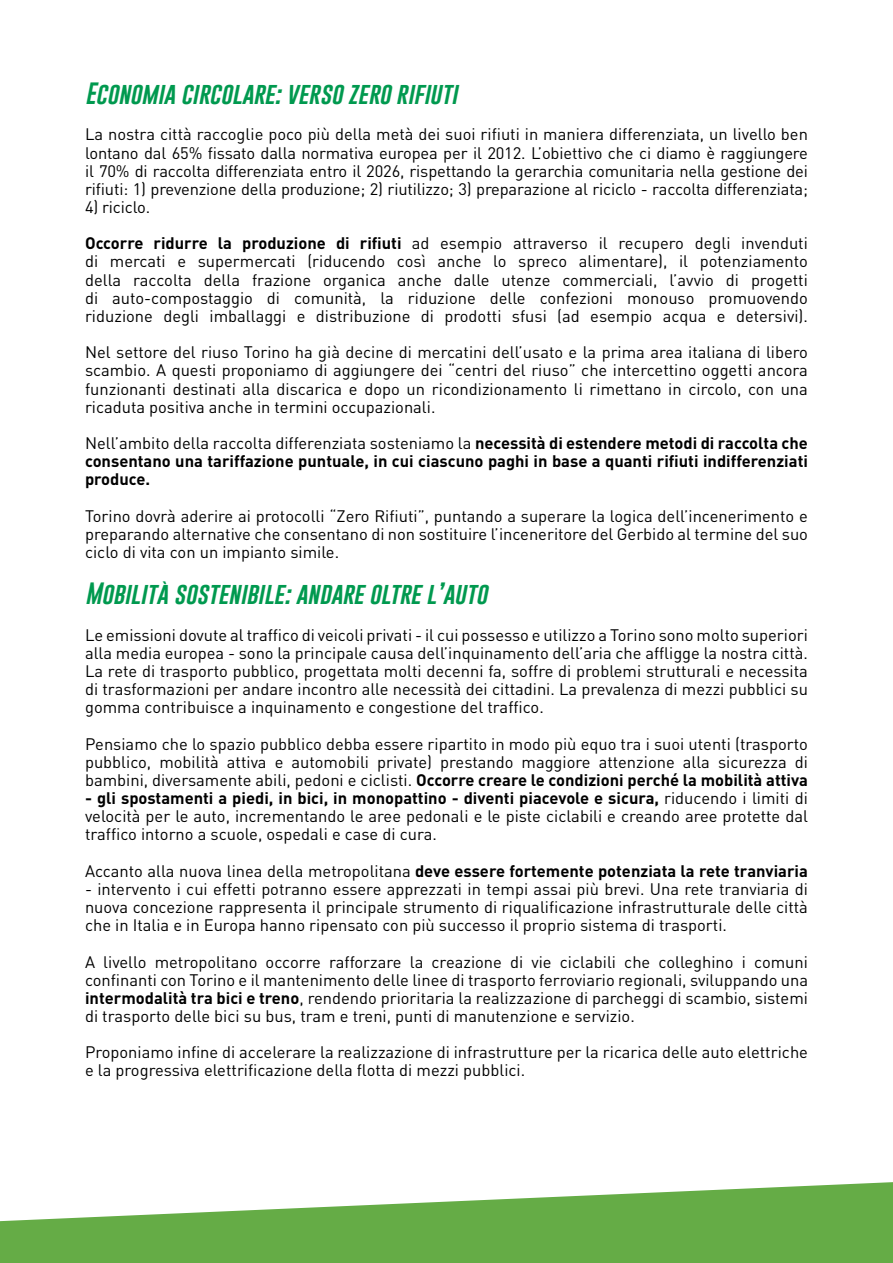
<style>
.page{position:relative;width:893px;height:1263px;background:#fff}
.page>*{position:absolute;margin:0;border:0;box-sizing:border-box;transform-origin:0 0}
.t1{font:italic 22.5px "Gobold";color:#00994f}
.t2{font:16.5px/18.1px "DIN Pro";color:#000;text-align:justify}
.t3{font:700 16.5px/18.1px "DIN Pro";color:#000;text-align:justify}
.s1{font-weight:700}
.s2{font-weight:400}
</style>
<div class="page">
<svg style="left:0;top:1182px;width:893px;height:81px;fill:#65ac46"></svg>
<h1 class="t1" style="left:85px;top:79px;width:374px">Economia circolare: verso zero rifiuti</h1>
<p class="t2" style="left:85px;top:125px;width:724px">La nostra città raccoglie poco più della metà dei suoi rifiuti in maniera differenziata, un livello ben lontano dal 65% fissato dalla normativa europea per il 2012. L’obiettivo che ci diamo è raggiungere il 70% di raccolta differenziata entro il 2026, rispettando la gerarchia comunitaria nella gestione dei rifiuti: 1) prevenzione della produzione; 2) riutilizzo; 3) preparazione al riciclo - raccolta differenziata;</p>
<p class="t2" style="left:85px;top:197px;width:67px">4) riciclo.</p>
<p class="t2" style="left:85px;top:234px;width:724px"><span class="s1">Occorre ridurre la produzione di rifiuti</span> ad esempio attraverso il recupero degli invenduti di mercati e supermercati (riducendo così anche lo spreco alimentare), il potenziamento della raccolta della frazione organica anche dalle utenze commerciali, l’avvio di progetti di auto-compostaggio di comunità, la riduzione delle confezioni monouso promuovendo riduzione degli imballaggi e distribuzione di prodotti sfusi (ad esempio acqua e detersivi).</p>
<p class="t2" style="left:85px;top:342px;width:724px">Nel settore del riuso Torino ha già decine di mercatini dell’usato e la prima area italiana di libero scambio. A questi proponiamo di aggiungere dei “centri del riuso” che intercettino oggetti ancora funzionanti destinati alla discarica e dopo un ricondizionamento li rimettano in circolo, con una ricaduta positiva anche in termini occupazionali.</p>
<p class="t3" style="left:85px;top:433px;width:724px"><span class="s2">Nell’ambito della raccolta differenziata sosteniamo la</span> necessità di estendere metodi di raccolta che consentano una tariffazione puntuale, in cui ciascuno paghi in base a quanti rifiuti indifferenziati produce.</p>
<p class="t2" style="left:85px;top:506px;width:724px">Torino dovrà aderire ai protocolli “Zero Rifiuti”, puntando a superare la logica dell’incenerimento e preparando alternative che consentano di non sostituire l’inceneritore del Gerbido al termine del suo ciclo di vita con un impianto simile.</p>
<h1 class="t1" style="left:85px;top:579px;width:404px">Mobilità sostenibile: andare oltre l’auto</h1>
<p class="t2" style="left:85px;top:625px;width:724px">Le emissioni dovute al traffico di veicoli privati - il cui possesso e utilizzo a Torino sono molto superiori alla media europea - sono la principale causa dell’inquinamento dell’aria che affligge la nostra città.<br>La rete di trasporto pubblico, progettata molti decenni fa, soffre di problemi strutturali e necessita di trasformazioni per andare incontro alle necessità dei cittadini. La prevalenza di mezzi pubblici su gomma contribuisce a inquinamento e congestione del traffico.</p>
<p class="t2" style="left:85px;top:734px;width:724px">Pensiamo che lo spazio pubblico debba essere ripartito in modo più equo tra i suoi utenti (trasporto pubblico, mobilità attiva e automobili private) prestando maggiore attenzione alla sicurezza di bambini, diversamente abili, pedoni e ciclisti. <span class="s1">Occorre creare le condizioni perché la mobilità attiva</span></p>
<p class="t2" style="left:85px;top:788px;width:724px"><span class="s1">- gli spostamenti a piedi, in bici, in monopattino - diventi piacevole e sicura,</span> riducendo i limiti di velocità per le auto, incrementando le aree pedonali e le piste ciclabili e creando aree protette dal traffico intorno a scuole, ospedali e case di cura.</p>
<p class="t3" style="left:85px;top:861px;width:724px"><span class="s2">Accanto alla nuova linea della metropolitana</span> deve essere fortemente potenziata la rete tranviaria</p>
<p class="t2" style="left:85px;top:879px;width:724px">- intervento i cui effetti potranno essere apprezzati in tempi assai più brevi. Una rete tranviaria di nuova concezione rappresenta il principale strumento di riqualificazione infrastrutturale delle città che in Italia e in Europa hanno ripensato con più successo il proprio sistema di trasporti.</p>
<p class="t2" style="left:85px;top:952px;width:724px">A livello metropolitano occorre rafforzare la creazione di vie ciclabili che colleghino i comuni confinanti con Torino e il mantenimento delle linee di trasporto ferroviario regionali, sviluppando una <span class="s1">intermodalità tra bici e treno</span>, rendendo prioritaria la realizzazione di parcheggi di scambio, sistemi di trasporto delle bici su bus, tram e treni, punti di manutenzione e servizio.</p>
<p class="t2" style="left:85px;top:1042px;width:724px">Proponiamo infine di accelerare la realizzazione di infrastrutture per la ricarica delle auto elettriche e la progressiva elettrificazione della flotta di mezzi pubblici.</p>
</div>
